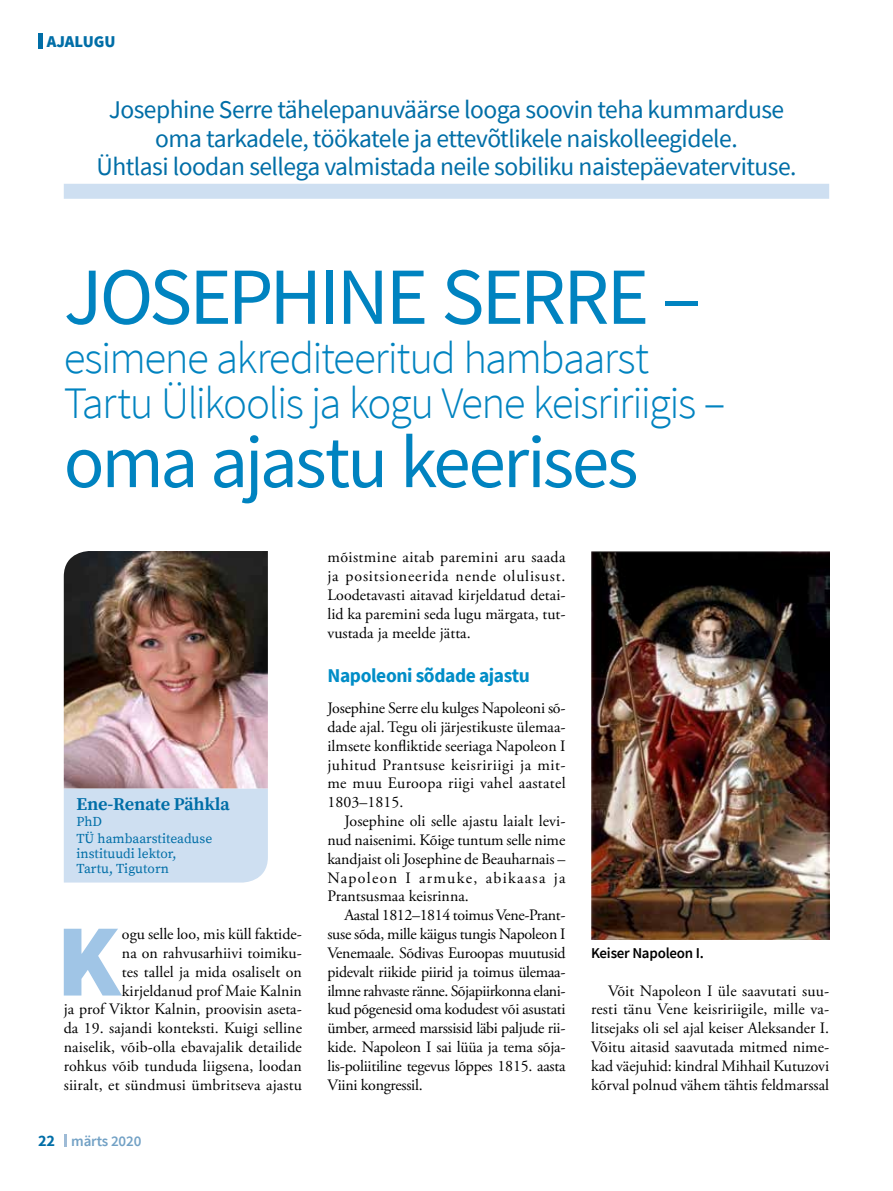
<style>
.page{position:relative;width:893px;height:1191px;background:#fff}
.page>*{position:absolute;margin:0;border:0;box-sizing:border-box;transform-origin:0 0}
.t1{font:900 102.75px "Source Sans Pro";color:#a0c5e6}
.t2{font:81px "Source Sans Pro";letter-spacing:-.04em;color:#0083c0}
.t3{font:75px "Source Sans Pro";letter-spacing:-.035em;color:#0083c0}
.t4{font:300 45px/45px "Source Sans Pro";letter-spacing:-.035em;color:#0083c0}
.t5{font:25.5px/28.5px "Source Sans Pro";letter-spacing:-.02em;color:#006ea7;text-align:center}
.t6{font:700 19.5px "Source Sans Pro";letter-spacing:-.02em;color:#008dc7}
.t7{font:700 18px "Source Serif Pro";letter-spacing:-.01em;color:#006ea7}
.t8{font:900 16.5px "Source Sans Pro";color:#006ea7}
.t9{font:15.9px/18.8px "Adobe Garamond Pro";letter-spacing:.005em;color:#000;text-align:justify}
.t10{font:600 15px "Source Sans Pro";letter-spacing:-.015em;color:#000}
.t11{font:600 15px "Source Sans Pro";letter-spacing:-.01em;color:#72a1c5}
.t12{font:13.5px/16.5px "Source Serif Pro";color:#006ea7}
.s1{font-weight:700;font-size:16.2px;color:#006ea7}
</style>
<div class="page">
<div style="left:38px;top:33px;width:5px;height:16px;background:#006ea7"></div>
<svg style="left:64px;top:1134px;width:3px;height:12px"></svg>
<div style="left:64px;top:184px;width:765px;height:15px;background:#cedff1"></div>
<div style="left:64px;top:788px;width:204px;height:94px;background:#cedff1"></div>
<img style="left:64px;top:551px;width:204px;height:237px">
<img style="left:591px;top:551px;width:238px;height:388px">
<p class="t8" style="left:47px;top:30px;width:70px">AJALUGU</p>
<h3 class="t5" style="left:96px;top:95px;width:702px">Josephine Serre tähelepanuväärse looga soovin teha kummarduse oma tarkadele, töökatele ja ettevõtlikele naiskolleegidele.<br>Ühtlasi loodan sellega valmistada neile sobiliku naistepäevatervituse.</h3>
<h2 class="t2" style="left:64px;top:245px;width:639px">JOSEPHINE SERRE –</h2>
<h3 class="t4" style="left:64px;top:336px;width:663px">esimene akrediteeritud hambaarst<br>Tartu Ülikoolis ja kogu Vene keisririigis –</h3>
<h3 class="t3" style="left:64px;top:414px;width:576px">oma ajastu keerises</h3>
<p class="t7" style="left:77px;top:793px;width:155px">Ene-Renate Pähkla</p>
<p class="t12" style="left:77px;top:814px;width:137px">PhD<br>TÜ hambaarstiteaduse</p>
<p class="t12" style="left:77px;top:846px;width:101px;line-height:15px">instituudi lektor,<br>Tartu, Tigutorn</p>
<p class="t9" style="left:64px;top:925px;width:240px;text-align:right">ogu selle loo, mis küll faktide-<br>na on rahvusarhiivi toimiku-<br>tes tallel ja mida osaliselt on kirjeldanud prof Maie Kalnin<br>ja prof Viktor Kalnin, proovisin aseta&shy;da 19. sajandi konteksti. Kuigi selline naiselik, võib-olla ebavajalik detailide rohkus võib tunduda liigsena, loodan siiralt, et sündmusi ümbritseva ajastu</p>
<h1 class="t1" style="left:56px;top:890px;width:66px">K</h1>
<p class="t11" style="left:38px;top:1131px;width:105px"><span class="s1">22</span> märts 2020</p>
<p class="t9" style="left:327px;top:548px;width:240px">mõistmine aitab paremini aru saada ja positsioneerida nende olulisust.<br>Loodetavasti aitavad kirjeldatud detai&shy;lid ka paremini seda lugu märgata, tut&shy;vustada ja meelde jätta.</p>
<p class="t6" style="left:327px;top:662px;width:204px">Napoleoni sõdade ajastu</p>
<p class="t9" style="left:327px;top:699px;width:240px">Josephine Serre elu kulges Napoleoni sõ&shy;dade ajal. Tegu oli järjestikuste ülemaa&shy;ilmsete konfliktide seeriaga Napoleon I juhitud Prantsuse keisririigi ja mit&shy;me muu Euroopa riigi vahel aastatel 1803–1815.</p>
<p class="t9" style="left:327px;top:812px;width:240px;text-indent:17px">Josephine oli selle ajastu laialt levi&shy;nud naisenimi. Kõige tuntum selle nime kandjaist oli Josephine de Beauharnais – Napoleon I armuke, abikaasa ja Prantsusmaa keisrinna.</p>
<p class="t9" style="left:327px;top:906px;width:240px;text-indent:17px">Aastal 1812–1814 toimus Vene-Prant&shy;suse sõda, mille käigus tungis Napoleon I Venemaale. Sõdivas Euroopas muutusid pidevalt riikide piirid ja toimus ülemaa&shy;ilmne rahvaste ränne. Sõjapiirkonna elani&shy;kud põgenesid oma kodudest või asustati ümber, armeed marssisid läbi paljude rii&shy;kide. Napoleon I sai lüüa ja tema sõja&shy;lis-poliitiline tegevus lõppes 1815. aasta Viini kongressil.</p>
<p class="t10" style="left:591px;top:943px;width:114px">Keiser Napoleon I.</p>
<p class="t9" style="left:591px;top:981px;width:240px;text-indent:17px">Võit Napoleon I üle saavutati suu&shy;resti tänu Vene keisririigile, mille va&shy;litsejaks oli sel ajal keiser Aleksander I.<br>Võitu aitasid saavutada mitmed nime&shy;kad väejuhid: kindral Mihhail Kutuzovi kõrval polnud vähem tähtis feldmarssal</p>
</div>
